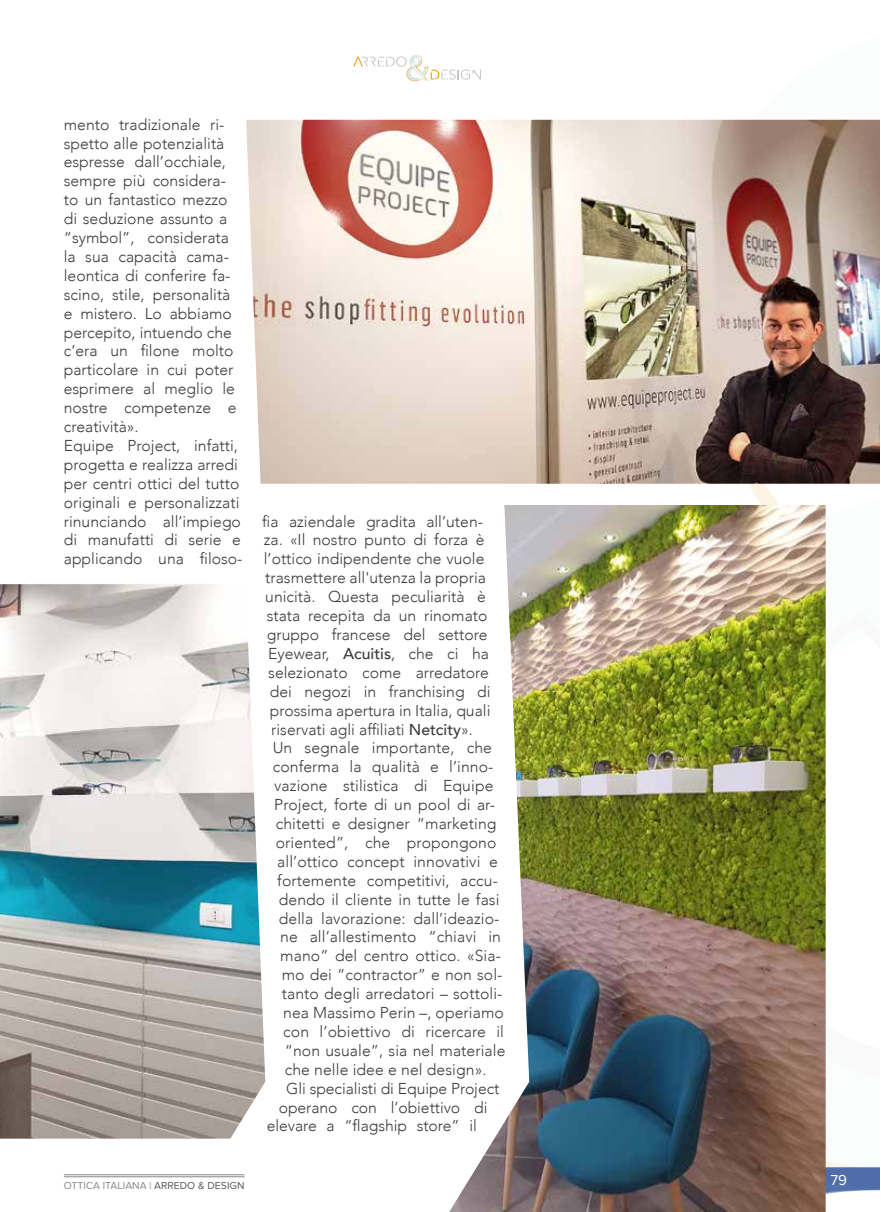
<style>
.page{position:relative;width:881px;height:1212px;background:#fff}
.page>*{position:absolute;margin:0;border:0;box-sizing:border-box;transform-origin:0 0}
.t1{font:300 15.75px/18.9px "Avenir";color:#3c3c3b}
.t2{font:15px "Proxima Nova Soft";color:#fff}
.t3{font:10.5px "Proxima Nova Soft";color:#878787}
.s1{color:#575756}
.s2{font-weight:500}
</style>
<div class="page">
<svg style="left:825px;top:612px;width:1px;height:473px"></svg>
<hr style="left:64px;top:1174px;width:180px;height:1px;background:#878787">
<hr style="left:64px;top:1176px;width:180px;height:1px;background:#878787">
<svg style="left:825px;top:1167px;width:54px;height:27px"></svg>
<svg style="left:353px;top:55px;width:127px;height:26px"></svg>
<img style="left:0;top:584px;width:265px;height:554px">
<img style="left:246px;top:120px;width:633px;height:364px">
<img style="left:449px;top:505px;width:376px;height:707px">
<p class="t1" style="left:64px;top:115px;width:180px">mento tradizionale ri&shy;spetto alle potenzialità espresse dall’occhiale, sempre più considera&shy;to un fantastico mezzo di seduzione assunto a “symbol”, considerata la sua capacità cama&shy;leontica di conferire fa&shy;scino, stile, personalità e mistero. Lo abbiamo percepito, intuendo che c’era un filone molto particolare in cui poter esprimere al meglio le nostre competenze e creatività».<br>Equipe Project, infatti, progetta e realizza arredi per centri ottici del tutto originali e personalizzati rinunciando all’impiego di manufatti di serie e applicando una filoso-</p>
<p class="t3" style="left:64px;top:1179px;width:182px">OTTICA ITALIANA | <span class="s1">ARREDO &amp; DESIGN</span></p>
<p class="t1" style="left:262px;top:512px;width:222px">fia aziendale gradita all’uten-</p>
<p class="t1" style="left:264px;top:531px;width:222px">za. «Il nostro punto di forza è</p>
<p class="t1" style="left:264px;top:550px;width:222px">l’ottico indipendente che vuole</p>
<p class="t1" style="left:265px;top:569px;width:222px">trasmettere all'utenza la propria</p>
<p class="t1" style="left:265px;top:588px;width:222px">unicità. Questa peculiarità è</p>
<p class="t1" style="left:267px;top:607px;width:222px">stata recepita da un rinomato</p>
<p class="t1" style="left:267px;top:625px;width:222px">gruppo francese del settore</p>
<p class="t1" style="left:268px;top:644px;width:222px">Eyewear, <span class="s2">Acuitis</span>, che ci ha</p>
<p class="t1" style="left:268px;top:663px;width:222px">selezionato come arredatore</p>
<p class="t1" style="left:270px;top:682px;width:222px">dei negozi in franchising di</p>
<p class="t1" style="left:270px;top:701px;width:222px">prossima apertura in Italia, quali</p>
<p class="t1" style="left:271px;top:720px;width:203px">riservati agli affiliati <span class="s2">Netcity</span>».</p>
<p class="t1" style="left:273px;top:739px;width:221px">Un segnale importante, che</p>
<p class="t1" style="left:273px;top:758px;width:222px">conferma la qualità e l’inno-</p>
<p class="t1" style="left:274px;top:777px;width:221px">vazione stilistica di Equipe</p>
<p class="t1" style="left:274px;top:796px;width:222px">Project, forte di un pool di ar-</p>
<p class="t1" style="left:276px;top:814px;width:222px">chitetti e designer “marketing</p>
<p class="t1" style="left:276px;top:833px;width:222px">oriented”, che propongono</p>
<p class="t1" style="left:277px;top:852px;width:222px">all’ottico concept innovativi e</p>
<p class="t1" style="left:277px;top:871px;width:222px">fortemente competitivi, accu-</p>
<p class="t1" style="left:279px;top:890px;width:222px">dendo il cliente in tutte le fasi</p>
<p class="t1" style="left:279px;top:909px;width:222px">della lavorazione: dall’ideazio-</p>
<p class="t1" style="left:280px;top:928px;width:222px">ne all’allestimento “chiavi in</p>
<p class="t1" style="left:280px;top:947px;width:222px">mano” del centro ottico. «Sia-</p>
<p class="t1" style="left:282px;top:966px;width:222px">mo dei “contractor” e non sol-</p>
<p class="t1" style="left:282px;top:985px;width:222px">tanto degli arredatori – sottoli-</p>
<p class="t1" style="left:283px;top:1003px;width:222px">nea Massimo Perin –, operiamo</p>
<p class="t1" style="left:283px;top:1022px;width:222px">con l’obiettivo di ricercare il</p>
<p class="t1" style="left:285px;top:1041px;width:222px">“non usuale”, sia nel materiale</p>
<p class="t1" style="left:285px;top:1060px;width:203px">che nelle idee e nel design».</p>
<p class="t1" style="left:286px;top:1079px;width:215px">Gli specialisti di Equipe Project</p>
<p class="t1" style="left:278px;top:1098px;width:210px">operano con l’obiettivo di</p>
<p class="t1" style="left:266px;top:1117px;width:212px">elevare a “flagship store” il</p>
<p class="t2" style="left:830px;top:1171px;width:18px">79</p>
</div>
